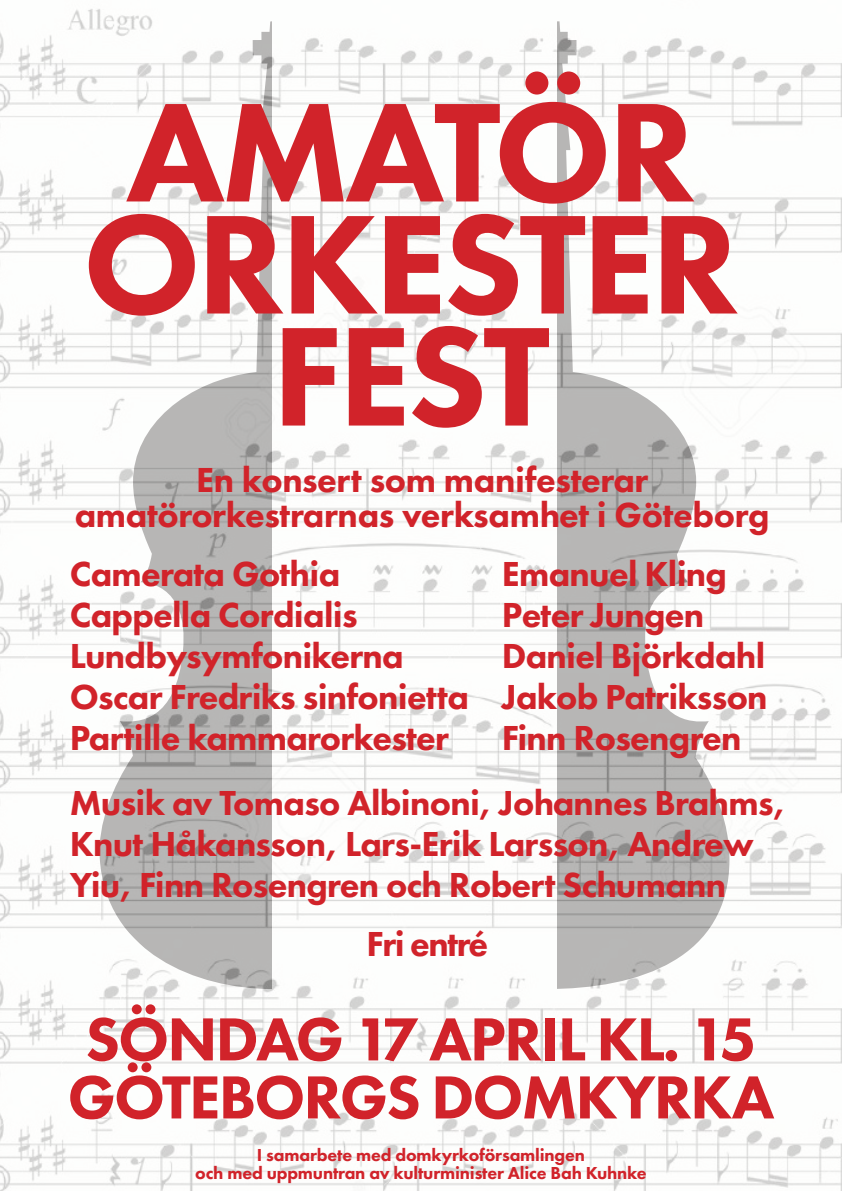
<style>
.page{position:relative;width:842px;height:1191px;background:#fff}
.page>*{position:absolute;margin:0;border:0;box-sizing:border-box;transform-origin:0 0}
.t1{font:800 146px "Futura PT";letter-spacing:-.03em;color:#d1232a}
.t2{font:800 63px "Futura PT";letter-spacing:-.03em;color:#d1232a}
.t3{font:800 36px/41px "Futura PT";letter-spacing:-.02em;color:#d1232a}
.t4{font:800 36px "Futura PT";letter-spacing:-.04em;color:#d1232a}
.t5{font:800 18px "Futura PT";letter-spacing:-.01em;color:#d1232a}
</style>
<div class="page">
<img style="left:0;top:9px;width:842px;height:1182px">
<p class="t1" style="left:126px;top:61px;width:572px">AMATÖR</p>
<p class="t1" style="left:83px;top:173px;width:658px">ORKESTER</p>
<p class="t1" style="left:272px;top:285px;width:280px">FEST</p>
<p class="t3" style="left:196px;top:459px;width:454px">En konsert som manifesterar</p>
<p class="t3" style="left:75px;top:494px;width:696px">amatörorkestrarnas verksamhet i Göteborg</p>
<p class="t3" style="left:70px;top:552px;width:272px">Camerata Gothia</p>
<p class="t3" style="left:502px;top:552px;width:227px">Emanuel Kling</p>
<p class="t3" style="left:70px;top:593px;width:289px">Cappella Cordialis</p>
<p class="t3" style="left:502px;top:593px;width:204px">Peter Jungen</p>
<p class="t3" style="left:70px;top:634px;width:336px">Lundbysymfonikerna</p>
<p class="t3" style="left:502px;top:634px;width:265px">Daniel Björkdahl</p>
<p class="t3" style="left:70px;top:675px;width:699px">Oscar Fredriks sinfonietta Jakob Patriksson</p>
<p class="t3" style="left:70px;top:716px;width:381px">Partille kammarorkester</p>
<p class="t3" style="left:502px;top:716px;width:241px">Finn Rosengren</p>
<p class="t3" style="left:70px;top:781px;width:717px">Musik av Tomaso Albinoni, Johannes Brahms,<br>Knut Håkansson, Lars-Erik Larsson, Andrew<br>Yiu, Finn Rosengren och Robert Schumann</p>
<p class="t4" style="left:366px;top:921px;width:123px">Fri entré</p>
<p class="t2" style="left:85px;top:1000px;width:673px">SÖNDAG 17 APRIL KL. 15</p>
<p class="t2" style="left:68px;top:1058px;width:708px">GÖTEBORGS DOMKYRKA</p>
<p class="t5" style="left:257px;top:1143px;width:330px">I samarbete med domkyrkoförsamlingen</p>
<p class="t5" style="left:195px;top:1161px;width:453px">och med uppmuntran av kulturminister Alice Bah Kuhnke</p>
</div>
